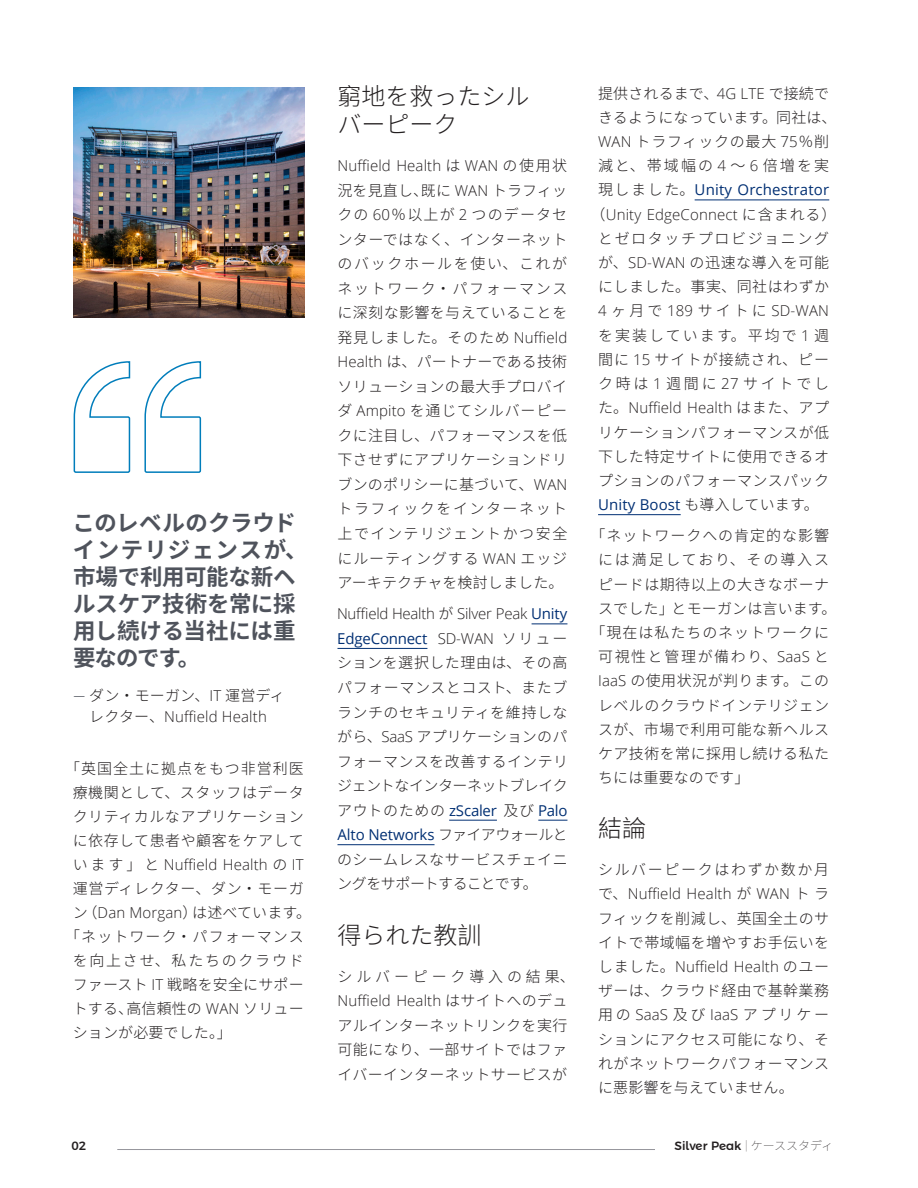
<style>
.page{position:relative;width:918px;height:1188px;background:#fff}
.page>*{position:absolute;margin:0;border:0;box-sizing:border-box;transform-origin:0 0}
.Heading_4{font:300 24px/27.6px "Noto Sans CJ Ksc";color:#231f20}
.t1{font:700 22.5px/27px "Noto Sans CJ Ksc";letter-spacing:-.01em;color:#4f535c}
.Attribution{font:300 15px/24.6px "Noto Sans CJ Ksc";letter-spacing:.03em;color:#231f20;text-align:justify}
.Attribution-2{font:300 15px/20.4px "Noto Sans CJ Ksc";letter-spacing:.01em;color:#231f20;text-align:center}
.t2{font:300 15px "Open Sans";letter-spacing:.01em;color:#231f20}
.Attribution-3{font:300 15px "Noto Sans CJ Ksc";letter-spacing:.065em;color:#231f20}
.t3{font:15px "Open Sans";letter-spacing:.01em;color:#002f73}
.Attribution-4{font:300 15px "Noto Sans CJ Ksc";letter-spacing:.07em;color:#231f20}
.Attribution-5{font:300 15px "Noto Sans CJ Ksc";letter-spacing:.05em;color:#231f20}
.Attribution-6{font:300 15px "Noto Sans CJ Ksc";letter-spacing:.105em;color:#231f20}
.Attribution-7{font:300 15px "Noto Sans CJ Ksc";letter-spacing:.115em;color:#231f20}
.Attribution-8{font:300 15px "Noto Sans CJ Ksc";letter-spacing:.14em;color:#231f20}
.Attribution-9{font:300 15px "Noto Sans CJ Ksc";letter-spacing:.11em;color:#231f20}
.Attribution-10{font:300 15px "Noto Sans CJ Ksc";letter-spacing:.135em;color:#231f20}
.Attribution-11{font:300 15px "Noto Sans CJ Ksc";letter-spacing:.185em;color:#231f20}
.Attribution-12{font:300 15px "Noto Sans CJ Ksc";letter-spacing:.125em;color:#231f20}
.t4{font:500 12px "Montserrat Alternates";color:#231f20}
.s1{font-family:"Fira Sans";color:#4f535c}
.s2{font-family:"Open Sans"}
.s3{font-family:"Noto Sans CJ Ksc"}
.s4{font-family:"Open Sans";font-weight:400;color:#002f73}
.s5{font-family:"Noto Sans CJ Ksc";font-weight:300;color:#231f20}
.s6{font-weight:100}
.s7{font-family:"Noto Sans CJ Ksc";font-weight:100}
</style>
<div class="page">
<svg style="left:73px;top:361px;width:129px;height:112px"></svg>
<hr style="left:532px;top:624px;width:35px;height:1px;background:#002f73">
<hr style="left:338px;top:648px;width:89px;height:1px;background:#002f73">
<hr style="left:449px;top:820px;width:48px;height:1px;background:#002f73">
<svg style="left:538px;top:820px;width:29px;height:1px"></svg>
<hr style="left:338px;top:844px;width:97px;height:1px;background:#002f73">
<hr style="left:695px;top:200px;width:134px;height:1px;background:#002f73">
<hr style="left:598px;top:514px;width:83px;height:1px;background:#002f73">
<img style="left:74px;top:87px;width:230px;height:230px">
<hr style="left:117px;top:1149px;width:635px;height:1px;background:#96969c">
<div style="left:655px;top:1141px;width:178px;height:30px;background:#fff"></div>
<p class="t1" style="left:72px;top:510px;width:237px">このレベルのクラウドインテリジェンスが、市場で利用可能な新ヘルスケア技術を常に採用し続ける当社には重要なのです。</p>
<p class="Attribution-2" style="left:73px;top:686px;width:213px"><span class="s1">—</span> ダン・モーガン、<span class="s2">IT</span> 運営ディレクター、<span class="s2">Nuffield Health</span></p>
<p class="Attribution-3" style="left:65px;top:760px;width:240px">「英国全土に拠点をもつ非営利医</p>
<p class="Attribution" style="left:73px;top:781px;width:232px">療機関として、スタッフはデータ</p>
<p class="Attribution" style="left:73px;top:805px;width:232px">クリティカルなアプリケーション</p>
<p class="Attribution" style="left:73px;top:829px;width:233px">に依存して患者や顧客をケアして</p>
<p class="t2" style="left:73px;top:855px;width:232px"><span class="s3">います」と</span> Nuffield Health <span class="s3">の</span> IT</p>
<p class="Attribution" style="left:73px;top:877px;width:233px">運営ディレクター、ダン・モーガ</p>
<p class="Attribution-2" style="left:73px;top:903px;width:240px">ン（<span class="s2">Dan Morgan</span>）は述べています。</p>
<p class="Attribution-4" style="left:65px;top:928px;width:240px">「ネットワーク・パフォーマンス</p>
<p class="Attribution-7" style="left:73px;top:952px;width:233px">を向上させ、私たちのクラウド</p>
<p class="Attribution-2" style="left:73px;top:975px;width:232px">ファースト <span class="s2">IT</span> 戦略を安全にサポー</p>
<p class="Attribution-2" style="left:73px;top:999px;width:232px">トする、高信頼性の <span class="s2">WAN</span> ソリュー</p>
<p class="Attribution-2" style="left:73px;top:1023px;width:161px">ションが必要でした。」</p>
<p class="Heading_4" style="left:338px;top:83px;width:193px">窮地を救ったシルバーピーク</p>
<p class="Attribution" style="left:338px;top:154px;width:231px"><span class="s2">Nuffield Health</span> は <span class="s2">WAN</span> の使用状況を見直し、既に <span class="s2">WAN</span> トラフィックの <span class="s2">60</span>％以上が <span class="s2">2</span> つのデータセンターではなく、インターネットのバックホールを使い、これがネットワーク・パフォーマンスに深刻な影響を与えていることを発見しました。そのため <span class="s2">Nuffield Health</span> は、パートナーである技術ソリューションの最大手プロバイダ <span class="s2">Ampito</span> を通じてシルバーピークに注目し、パフォーマンスを低下させずにアプリケーションドリブンのポリシーに基づいて、<span class="s2">WAN</span>トラフィックをインターネット上でインテリジェントかつ安全にルーティングする <span class="s2">WAN</span> エッジアーキテクチャを検討しました。</p>
<p class="Attribution" style="left:337px;top:602px;width:232px"><span class="s2">Nuffield Health</span> が <span class="s2">Silver Peak</span> <span class="s4">Unity EdgeConnect</span> <span class="s2">SD-WAN</span> ソリューションを選択した理由は、その高パフォーマンスとコスト、またブランチのセキュリティを維持しながら、<span class="s2">SaaS</span> アプリケーションのパフォーマンスを改善するインテリジェントなインターネットブレイクアウトのための <span class="s4">zScaler</span> 及び <span class="s4">Palo Alto Networks</span> ファイアウォールとのシームレスなサービスチェイニングをサポートすることです。</p>
<p class="Heading_4" style="left:338px;top:922px;width:145px">得られた教訓</p>
<p class="Attribution" style="left:338px;top:964px;width:239px;text-align:left">シルバーピーク導入の結果、<br><span class="s2">Nuffield Health</span> はサイトへのデュアルインターネットリンクを実行可能になり、一部サイトではファイバーインターネットサービスが</p>
<p class="Attribution-2" style="left:598px;top:83px;width:233px">提供されるまで、<span class="s2">4G LTE</span> で接続で</p>
<p class="Attribution-2" style="left:598px;top:107px;width:240px">きるようになっています。同社は、</p>
<p class="Attribution-5" style="left:598px;top:133px;width:233px"><span class="s2">WAN</span> トラフィックの最大 <span class="s2">75</span>％削</p>
<p class="Attribution-8" style="left:598px;top:157px;width:233px">減と、帯域幅の <span class="s2">4</span> ～ <span class="s2">6</span> 倍増を実</p>
<p class="t3" style="left:598px;top:180px;width:233px"><span class="s5">現しました。</span>Unity Orchestrator</p>
<p class="t2" style="left:591px;top:204px;width:248px"><span class="s3">（</span>Unity EdgeConnect <span class="s3">に含まれる）</span></p>
<p class="Attribution-9" style="left:598px;top:230px;width:233px">とゼロタッチプロビジョニング</p>
<p class="Attribution" style="left:598px;top:251px;width:233px">が、<span class="s2">SD-WAN</span> の迅速な導入を可能</p>
<p class="Attribution" style="left:598px;top:275px;width:233px">にしました。事実、同社はわずか</p>
<p class="t2" style="left:598px;top:301px;width:233px">4<span class="s3">ヶ月で</span>189<span class="s3">サイトに</span>SD-WAN</p>
<p class="Attribution-10" style="left:598px;top:327px;width:233px">を実装しています。平均で <span class="s2">1</span> 週</p>
<p class="Attribution-4" style="left:598px;top:351px;width:233px">間に <span class="s2">15</span> サイトが接続され、ピー</p>
<p class="Attribution-11" style="left:598px;top:375px;width:233px">ク時は <span class="s2">1</span> 週間に <span class="s2">27</span> サイトでし</p>
<p class="t2" style="left:598px;top:398px;width:233px"><span class="s3">た。</span>Nuffield Health <span class="s3">はまた、アプ</span></p>
<p class="Attribution" style="left:598px;top:420px;width:233px">リケーションパフォーマンスが低</p>
<p class="Attribution" style="left:598px;top:444px;width:233px">下した特定サイトに使用できるオ</p>
<p class="Attribution" style="left:598px;top:468px;width:233px">プションのパフォーマンスパック</p>
<p class="t3" style="left:598px;top:494px;width:222px">Unity Boost <span class="s5">も導入しています。</span></p>
<p class="Attribution-3" style="left:591px;top:527px;width:240px">「ネットワークへの肯定的な影響</p>
<p class="Attribution-12" style="left:598px;top:551px;width:232px">には満足しており、その導入ス</p>
<p class="Attribution" style="left:598px;top:572px;width:233px">ピードは期待以上の大きなボーナ</p>
<p class="Attribution-2" style="left:598px;top:598px;width:240px">スでした」とモーガンは言います。</p>
<p class="Attribution-3" style="left:591px;top:624px;width:240px">「現在は私たちのネットワークに</p>
<p class="Attribution-6" style="left:598px;top:648px;width:233px">可視性と管理が備わり、<span class="s2">SaaS</span> と</p>
<p class="Attribution" style="left:598px;top:669px;width:233px"><span class="s2">IaaS</span> の使用状況が判ります。この</p>
<p class="Attribution" style="left:598px;top:693px;width:233px">レベルのクラウドインテリジェン</p>
<p class="Attribution" style="left:598px;top:717px;width:233px">スが、市場で利用可能な新ヘルス</p>
<p class="Attribution" style="left:598px;top:742px;width:233px">ケア技術を常に採用し続ける私た</p>
<p class="Attribution-2" style="left:598px;top:768px;width:153px">ちには重要なのです」</p>
<p class="Heading_4" style="left:598px;top:815px;width:49px">結論</p>
<p class="Attribution" style="left:598px;top:858px;width:233px;line-height:24.2px">シルバーピークはわずか数か月で、<span class="s2">Nuffield Health</span> が <span class="s2">WAN</span> トラフィックを削減し、英国全土のサイトで帯域幅を増やすお手伝いをしました。<span class="s2">Nuffield Health</span> のユーザーは、クラウド経由で基幹業務用の <span class="s2">SaaS</span> 及び <span class="s2">IaaS</span> アプリケーションにアクセス可能になり、それがネットワークパフォーマンスに悪影響を与えていません。</p>
<p class="t4" style="left:72px;top:1136px;width:16px">02</p>
<p class="t4" style="left:675px;top:1136px;width:160px">Silver Peak <span class="s6">|</span> <span class="s7">ケーススタディ</span></p>
</div>
